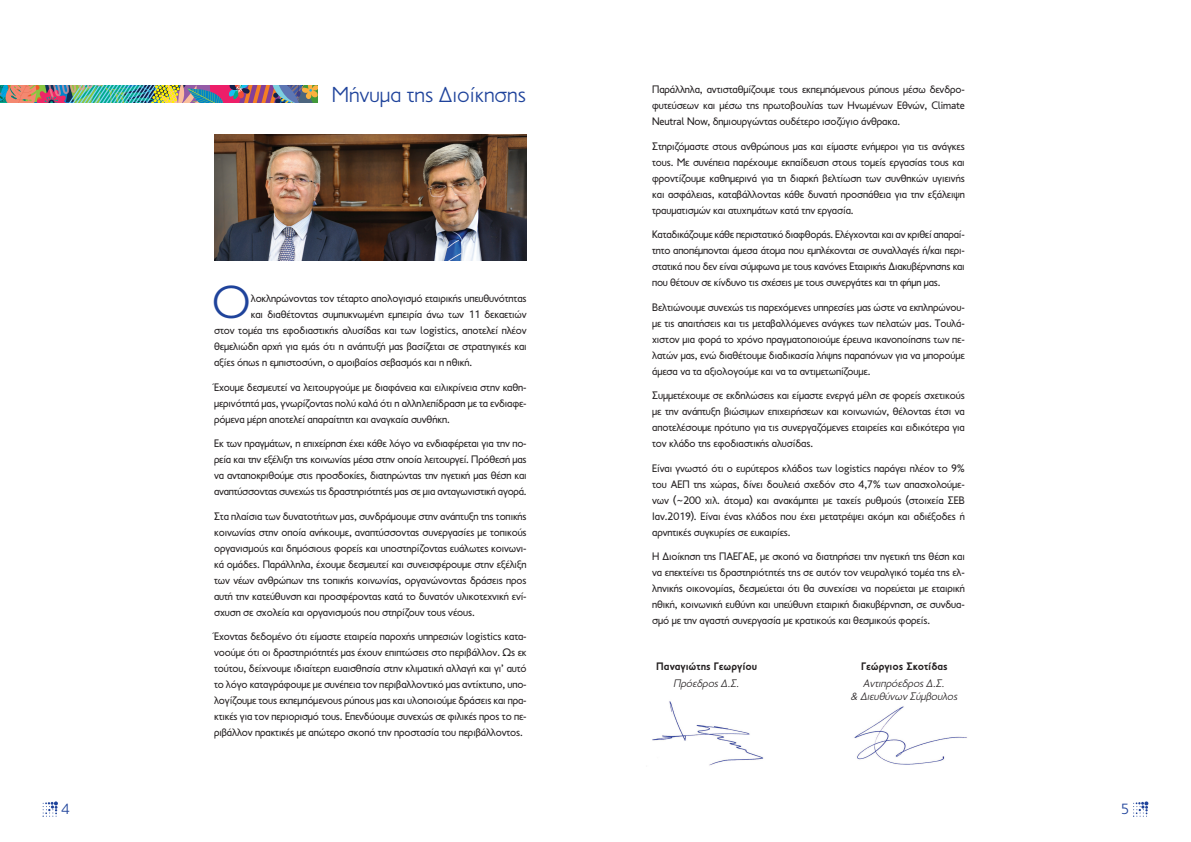
<style>
.page{position:relative;width:1191px;height:842px;background:#fff}
.page>*{position:absolute;margin:0;border:0;box-sizing:border-box;transform-origin:0 0}
.t1{font:300 46.8px "PF Transport";color:#1f439b}
.t2{font:300 22px "PF Transport";color:#1f439b}
.t3{font:300 15px "PF Transport";color:#1f439b}
.t4{font:11px/16px "PF Transport";letter-spacing:-.01em;color:#231f20;text-align:justify}
.t5{font:italic 300 11px/13.2px "PF Transport";color:#231f20;text-align:center}
.t6{font:700 11px "PF Transport";color:#231f20}
</style>
<div class="page">
<svg style="left:43px;top:801px;width:15px;height:16px"></svg>
<svg style="left:1133px;top:801px;width:15px;height:16px"></svg>
<img style="left:214px;top:135px;width:312px;height:126px">
<img style="left:0;top:85px;width:317px;height:18px">
<img style="left:652px;top:701px;width:112px;height:65px">
<img style="left:854px;top:706px;width:113px;height:59px">
<h2 class="t2" style="left:332px;top:82px;width:196px">Μήνυμα της Διοίκησης</h2>
<h1 class="t1" style="left:212px;top:276px;width:40px">Ο</h1>
<p class="t4" style="left:251px;top:291px;width:277px">λοκληρώνοντας τον τέταρτο απολογισμό εταιρικής υπευθυνότητας</p>
<p class="t4" style="left:251px;top:307px;width:277px">και διαθέτοντας συμπυκνωμένη εμπειρία άνω των 11 δεκαετιών</p>
<p class="t4" style="left:214px;top:323px;width:314px">στον τομέα της εφοδιαστικής αλυσίδας και των logistics, αποτελεί πλέον</p>
<p class="t4" style="left:214px;top:339px;width:314px">θεμελιώδη αρχή για εμάς ότι η ανάπτυξή μας βασίζεται σε στρατηγικές και</p>
<p class="t4" style="left:214px;top:355px;width:259px">αξίες όπως η εμπιστοσύνη, ο αμοιβαίος σεβασμός και η ηθική.</p>
<p class="t4" style="left:214px;top:379px;width:314px">Έχουμε δεσμευτεί να λειτουργούμε με διαφάνεια και ειλικρίνεια στην καθη&shy;μερινότητά μας, γνωρίζοντας πολύ καλά ότι η αλληλεπίδραση με τα ενδιαφε&shy;ρόμενα μέρη αποτελεί απαραίτητη και αναγκαία συνθήκη.</p>
<p class="t4" style="left:214px;top:436px;width:314px">Εκ των πραγμάτων, η επιχείρηση έχει κάθε λόγο να ενδιαφέρεται για την πο&shy;ρεία και την εξέλιξη της κοινωνίας μέσα στην οποία λειτουργεί. Πρόθεσή μας να ανταποκριθούμε στις προσδοκίες, διατηρώντας την ηγετική μας θέση και αναπτύσσοντας συνεχώς τις δραστηριότητές μας σε μια ανταγωνιστική αγορά.</p>
<p class="t4" style="left:214px;top:508px;width:314px">Στα πλαίσια των δυνατοτήτων μας, συνδράμουμε στην ανάπτυξη της τοπικής κοινωνίας στην οποία ανήκουμε, αναπτύσσοντας συνεργασίες με τοπικούς οργανισμούς και δημόσιους φορείς και υποστηρίζοντας ευάλωτες κοινωνι&shy;κά ομάδες. Παράλληλα, έχουμε δεσμευτεί και συνεισφέρουμε στην εξέλιξη των νέων ανθρώπων της τοπικής κοινωνίας, οργανώνοντας δράσεις προς αυτή την κατεύθυνση και προσφέροντας κατά το δυνατόν υλικοτεχνική ενί&shy;σχυση σε σχολεία και οργανισμούς που στηρίζουν τους νέους.</p>
<p class="t4" style="left:214px;top:629px;width:314px">Έχοντας δεδομένο ότι είμαστε εταιρεία παροχής υπηρεσιών logistics κατα&shy;νοούμε ότι οι δραστηριότητές μας έχουν επιπτώσεις στο περιβάλλον. Ως εκ τούτου, δείχνουμε ιδιαίτερη ευαισθησία στην κλιματική αλλαγή και γι’ αυτό το λόγο καταγράφουμε με συνέπεια τον περιβαλλοντικό μας αντίκτυπο, υπο&shy;λογίζουμε τους εκπεμπόμενους ρύπους μας και υλοποιούμε δράσεις και πρα&shy;κτικές για τον περιορισμό τους. Επενδύουμε συνεχώς σε φιλικές προς το πε&shy;ριβάλλον πρακτικές με απώτερο σκοπό την προστασία του περιβάλλοντος.</p>
<p class="t4" style="left:652px;top:82px;width:314px">Παράλληλα, αντισταθμίζουμε τους εκπεμπόμενους ρύπους μέσω δενδρο&shy;φυτεύσεων και μέσω της πρωτοβουλίας των Ηνωμένων Εθνών, Climate Neutral Now, δημιουργώντας ουδέτερο ισοζύγιο άνθρακα.</p>
<p class="t4" style="left:652px;top:138px;width:314px">Στηριζόμαστε στους ανθρώπους μας και είμαστε ενήμεροι για τις ανάγκες τους. Με συνέπεια παρέχουμε εκπαίδευση στους τομείς εργασίας τους και φροντίζουμε καθημερινά για τη διαρκή βελτίωση των συνθηκών υγιεινής και ασφάλειας, καταβάλλοντας κάθε δυνατή προσπάθεια για την εξάλειψη τραυματισμών και ατυχημάτων κατά την εργασία.</p>
<p class="t4" style="left:652px;top:227px;width:314px">Καταδικάζουμε κάθε περιστατικό διαφθοράς. Ελέγχονται και αν κριθεί απαραί&shy;τητο αποπέμπονται άμεσα άτομα που εμπλέκονται σε συναλλαγές ή/και περι&shy;στατικά που δεν είναι σύμφωνα με τους κανόνες Εταιρικής Διακυβέρνησης και που θέτουν σε κίνδυνο τις σχέσεις με τους συνεργάτες και τη φήμη μας.</p>
<p class="t4" style="left:652px;top:299px;width:314px">Βελτιώνουμε συνεχώς τις παρεχόμενες υπηρεσίες μας ώστε να εκπληρώνου&shy;με τις απαιτήσεις και τις μεταβαλλόμενες ανάγκες των πελατών μας. Τουλά&shy;χιστον μια φορά το χρόνο πραγματοποιούμε έρευνα ικανοποίησης των πε&shy;λατών μας, ενώ διαθέτουμε διαδικασία λήψης παραπόνων για να μπορούμε άμεσα να τα αξιολογούμε και να τα αντιμετωπίζουμε.</p>
<p class="t4" style="left:652px;top:388px;width:314px">Συμμετέχουμε σε εκδηλώσεις και είμαστε ενεργά μέλη σε φορείς σχετικούς με την ανάπτυξη βιώσιμων επιχειρήσεων και κοινωνιών, θέλοντας έτσι να αποτελέσουμε πρότυπο για τις συνεργαζόμενες εταιρείες και ειδικότερα για τον κλάδο της εφοδιαστικής αλυσίδας.</p>
<p class="t4" style="left:652px;top:460px;width:314px">Είναι γνωστό ότι ο ευρύτερος κλάδος των logistics παράγει πλέον το 9% του ΑΕΠ της χώρας, δίνει δουλειά σχεδόν στο 4,7% των απασχολούμε&shy;νων (~200 χιλ. άτομα) και ανακάμπτει με ταχείς ρυθμούς (στοιχεία ΣΕΒ Ιαν.2019). Είναι ένας κλάδος που έχει μετατρέψει ακόμη και αδιέξοδες ή αρνητικές συγκυρίες σε ευκαιρίες.</p>
<p class="t4" style="left:652px;top:549px;width:314px">Η Διοίκηση της ΠΑΕΓΑΕ, με σκοπό να διατηρήσει την ηγετική της θέση και να επεκτείνει τις δραστηριότητές της σε αυτόν τον νευραλγικό τομέα της ελ&shy;ληνικής οικονομίας, δεσμεύεται ότι θα συνεχίσει να πορεύεται με εταιρική ηθική, κοινωνική ευθύνη και υπεύθυνη εταιρική διακυβέρνηση, σε συνδυα&shy;σμό με την αγαστή συνεργασία με κρατικούς και θεσμικούς φορείς.</p>
<p class="t6" style="left:656px;top:659px;width:102px">Παναγιώτης Γεωργίου</p>
<p class="t5" style="left:674px;top:676px;width:67px">Πρόεδρος Δ.Σ.</p>
<p class="t6" style="left:861px;top:659px;width:88px">Γεώργιος Σκοτίδας</p>
<p class="t5" style="left:850px;top:676px;width:109px">Αντιπρόεδρος Δ.Σ.<br>&amp; Διευθύνων Σύμβουλος</p>
<h3 class="t3" style="left:61px;top:800px;width:10px">4</h3>
<h3 class="t3" style="left:1121px;top:800px;width:10px">5</h3>
</div>
